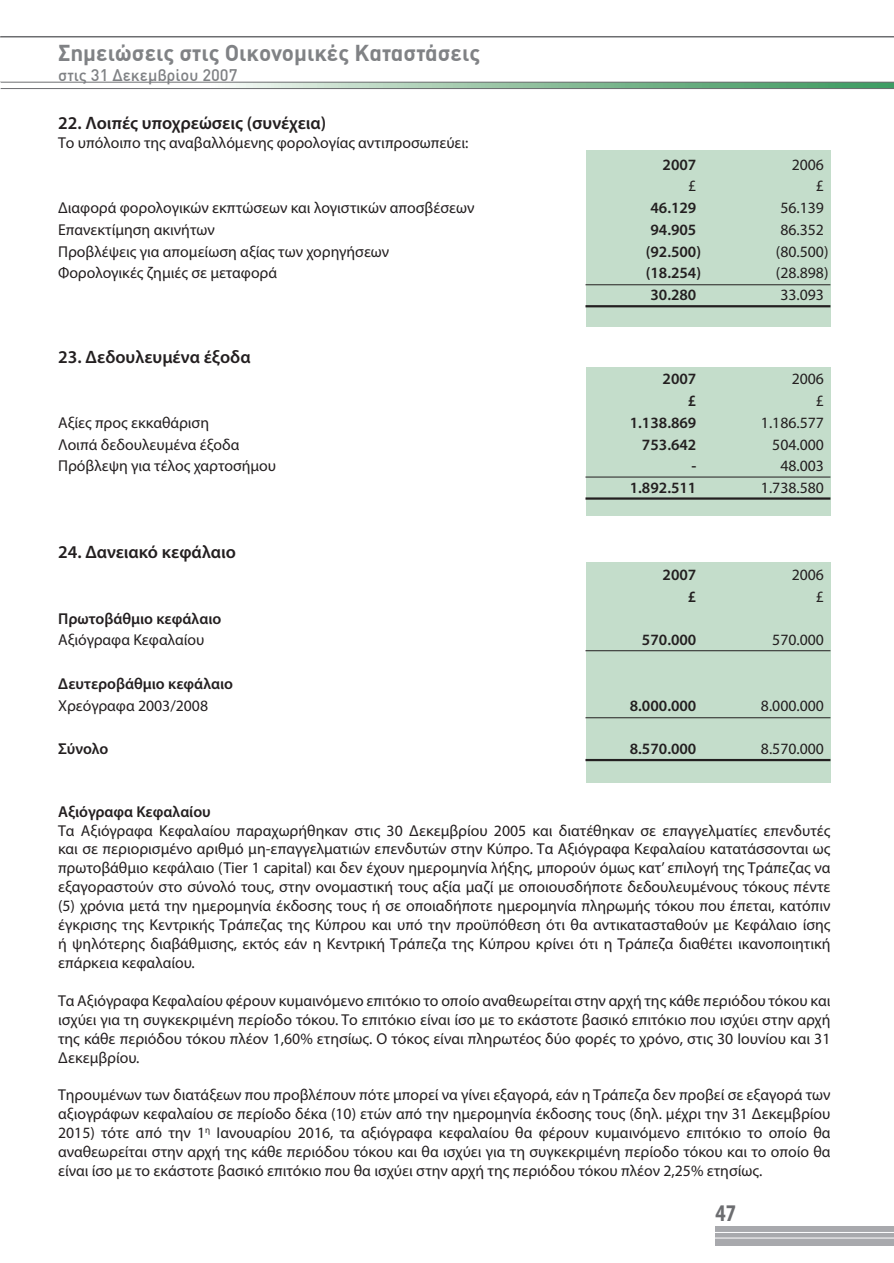
<style>
.page{position:relative;width:894px;height:1263px;background:#fff}
.page>*{position:absolute;margin:0;border:0;box-sizing:border-box;transform-origin:0 0}
.t1{font:700 condensed 24px "Myriad Pro";color:#6c6d70}
.t2{font:700 22.5px "DIN Greek";color:#808285}
.t3{font:600 18px "Myriad Pro";color:#231f20}
.t4{font:500 16.5px "DIN Greek";color:#808285}
.t5{font:15.75px/18.9px "Myriad Pro";color:#231f20;text-align:justify}
.t6{font:600 15.75px "Myriad Pro";color:#231f20}
</style>
<div class="page">
<div style="left:585px;top:562px;width:245px;height:220px;background:#c4ddcb"></div>
<div style="left:585px;top:367px;width:245px;height:148px;background:#c4ddcb"></div>
<hr style="left:585px;top:497px;width:245px;height:2px;background:#231f20">
<hr style="left:585px;top:476px;width:245px;height:1px;background:#231f20">
<div style="left:585px;top:151px;width:245px;height:176px;background:#c4ddcb"></div>
<div style="left:715px;top:1225px;width:178px;height:19px;background:#a8a9ad"></div>
<hr style="left:0;top:1237px;width:893px;height:1px;background:#fff">
<hr style="left:0;top:1231px;width:893px;height:1px;background:#fff">
<svg style="left:232px;top:83px;width:661px;height:5px;background:#8dc09e"></svg>
<hr style="left:1px;top:88px;width:892px;height:1px;background:#6c6d70">
<hr style="left:1px;top:82px;width:892px;height:1px;background:#6c6d70">
<hr style="left:1px;top:36px;width:892px;height:1px;background:#6c6d70">
<hr style="left:585px;top:758px;width:245px;height:3px;background:#231f20">
<hr style="left:585px;top:717px;width:245px;height:1px;background:#231f20">
<hr style="left:585px;top:305px;width:245px;height:2px;background:#231f20">
<hr style="left:585px;top:284px;width:245px;height:1px;background:#231f20">
<hr style="left:585px;top:650px;width:245px;height:1px;background:#231f20">
<h2 class="t2" style="left:58px;top:40px;width:423px">Σημειώσεις στις Οικονομικές Καταστάσεις</h2>
<p class="t4" style="left:58px;top:66px;width:181px">στις 31 Δεκεμβρίου 2007</p>
<p class="t3" style="left:58px;top:116px;width:269px">22. Λοιπές υποχρεώσεις (συνέχεια)</p>
<p class="t5" style="left:58px;top:134px;width:412px">Το υπόλοιπο της αναβαλλόμενης φορολογίας αντιπροσωπεύει:</p>
<p class="t6" style="left:662px;top:158px;width:35px">2007</p>
<p class="t5" style="left:791px;top:156px;width:34px">2006</p>
<p class="t5" style="left:688px;top:178px;width:10px">£</p>
<p class="t5" style="left:815px;top:178px;width:10px">£</p>
<p class="t5" style="left:58px;top:200px;width:418px">Διαφορά φορολογικών εκπτώσεων και λογιστικών αποσβέσεων</p>
<p class="t6" style="left:650px;top:202px;width:47px">46.129</p>
<p class="t5" style="left:780px;top:200px;width:45px">56.139</p>
<p class="t5" style="left:58px;top:221px;width:158px">Επανεκτίμηση ακινήτων</p>
<p class="t6" style="left:650px;top:223px;width:47px">94.905</p>
<p class="t5" style="left:780px;top:221px;width:45px">86.352</p>
<p class="t5" style="left:58px;top:243px;width:332px">Προβλέψεις για απομείωση αξίας των χορηγήσεων</p>
<p class="t6" style="left:645px;top:245px;width:57px">(92.500 )</p>
<p class="t5" style="left:775px;top:243px;width:54px">(80.500 )</p>
<p class="t5" style="left:58px;top:265px;width:220px">Φορολογικές ζημιές σε μεταφορά</p>
<p class="t6" style="left:645px;top:267px;width:57px">(18.254 )</p>
<p class="t5" style="left:775px;top:265px;width:54px">(28.898 )</p>
<p class="t6" style="left:650px;top:289px;width:47px">30.280</p>
<p class="t5" style="left:780px;top:287px;width:45px">33.093</p>
<p class="t3" style="left:58px;top:349px;width:194px">23. Δεδουλευμένα έξοδα</p>
<p class="t6" style="left:662px;top:373px;width:35px">2007</p>
<p class="t5" style="left:791px;top:371px;width:34px">2006</p>
<p class="t6" style="left:687px;top:394px;width:10px">£</p>
<p class="t5" style="left:815px;top:392px;width:10px">£</p>
<p class="t5" style="left:58px;top:414px;width:152px">Αξίες προς εκκαθάριση</p>
<p class="t6" style="left:629px;top:416px;width:68px">1.138.869</p>
<p class="t5" style="left:760px;top:414px;width:65px">1.186.577</p>
<p class="t5" style="left:58px;top:436px;width:183px">Λοιπά δεδουλευμένα έξοδα</p>
<p class="t6" style="left:641px;top:438px;width:56px">753.642</p>
<p class="t5" style="left:772px;top:436px;width:53px">504.000</p>
<p class="t5" style="left:58px;top:458px;width:219px">Πρόβλεψη για τέλος χαρτοσήμου</p>
<p class="t6" style="left:691px;top:460px;width:6px">-</p>
<p class="t5" style="left:780px;top:458px;width:45px">48.003</p>
<p class="t6" style="left:629px;top:481px;width:68px">1.892.511</p>
<p class="t5" style="left:760px;top:479px;width:65px">1.738.580</p>
<p class="t3" style="left:58px;top:545px;width:179px">24. Δανειακό κεφάλαιο</p>
<p class="t6" style="left:662px;top:568px;width:35px">2007</p>
<p class="t5" style="left:791px;top:566px;width:34px">2006</p>
<p class="t6" style="left:687px;top:590px;width:10px">£</p>
<p class="t5" style="left:815px;top:588px;width:10px">£</p>
<p class="t6" style="left:58px;top:612px;width:165px">Πρωτοβάθμιο κεφάλαιο</p>
<p class="t5" style="left:58px;top:631px;width:148px">Αξιόγραφα Κεφαλαίου</p>
<p class="t6" style="left:641px;top:634px;width:56px">570.000</p>
<p class="t5" style="left:772px;top:631px;width:53px">570.000</p>
<p class="t6" style="left:58px;top:677px;width:176px">Δευτεροβάθμιο κεφάλαιο</p>
<p class="t5" style="left:58px;top:697px;width:151px">Χρεόγραφα 2003/2008</p>
<p class="t6" style="left:629px;top:699px;width:68px">8.000.000</p>
<p class="t5" style="left:760px;top:697px;width:65px">8.000.000</p>
<p class="t6" style="left:58px;top:742px;width:52px">Σύνολο</p>
<p class="t6" style="left:629px;top:742px;width:68px">8.570.000</p>
<p class="t5" style="left:760px;top:740px;width:65px">8.570.000</p>
<p class="t6" style="left:58px;top:805px;width:154px">Αξιόγραφα Κεφαλαίου</p>
<p class="t5" style="left:58px;top:821px;width:773px">Τα Αξιόγραφα Κεφαλαίου παραχωρήθηκαν στις 30 Δεκεμβρίου 2005 και διατέθηκαν σε επαγγελματίες επενδυτές και σε περιορισμένο αριθμό μη-επαγγελματιών επενδυτών στην Κύπρο. Τα Αξιόγραφα Κεφαλαίου κατατάσσονται ως πρωτοβάθμιο κεφάλαιο (Tier 1 capital) και δεν έχουν ημερομηνία λήξης, μπορούν όμως κατ’ επιλογή της Τράπεζας να εξαγοραστούν στο σύνολό τους, στην ονομαστική τους αξία μαζί με οποιουσδήποτε δεδουλευμένους τόκους πέντε (5) χρόνια μετά την ημερομηνία έκδοσης τους ή σε οποιαδήποτε ημερομηνία πληρωμής τόκου που έπεται, κατόπιν έγκρισης της Κεντρικής Τράπεζας της Κύπρου και υπό την προϋπόθεση ότι θα αντικατασταθούν με Κεφάλαιο ίσης ή ψηλότερης διαβάθμισης, εκτός εάν η Κεντρική Τράπεζα της Κύπρου κρίνει ότι η Τράπεζα διαθέτει ικανοποιητική επάρκεια κεφαλαίου.</p>
<p class="t5" style="left:58px;top:992px;width:773px">Τα Αξιόγραφα Κεφαλαίου φέρουν κυμαινόμενο επιτόκιο το οποίο αναθεωρείται στην αρχή της κάθε περιόδου τόκου και ισχύει για τη συγκεκριμένη περίοδο τόκου. Το επιτόκιο είναι ίσο με το εκάστοτε βασικό επιτόκιο που ισχύει στην αρχή της κάθε περιόδου τόκου πλέον 1,60% ετησίως. Ο τόκος είναι πληρωτέος δύο φορές το χρόνο, στις 30 Ιουνίου και 31<br>Δεκεμβρίου.</p>
<p class="t5" style="left:58px;top:1086px;width:773px">Τηρουμένων των διατάξεων που προβλέπουν πότε μπορεί να γίνει εξαγορά, εάν η Τράπεζα δεν προβεί σε εξαγορά των αξιογράφων κεφαλαίου σε περίοδο δέκα (10) ετών από την ημερομηνία έκδοσης τους (δηλ. μέχρι την 31 Δεκεμβρίου 2015) τότε από την 1<sup>η</sup> Ιανουαρίου 2016, τα αξιόγραφα κεφαλαίου θα φέρουν κυμαινόμενο επιτόκιο το οποίο θα αναθεωρείται στην αρχή της κάθε περιόδου τόκου και θα ισχύει για τη συγκεκριμένη περίοδο τόκου και το οποίο θα είναι ίσο με το εκάστοτε βασικό επιτόκιο που θα ισχύει στην αρχή της περιόδου τόκου πλέον 2,25% ετησίως.</p>
<h1 class="t1" style="left:715px;top:1204px;width:22px">47</h1>
</div>
